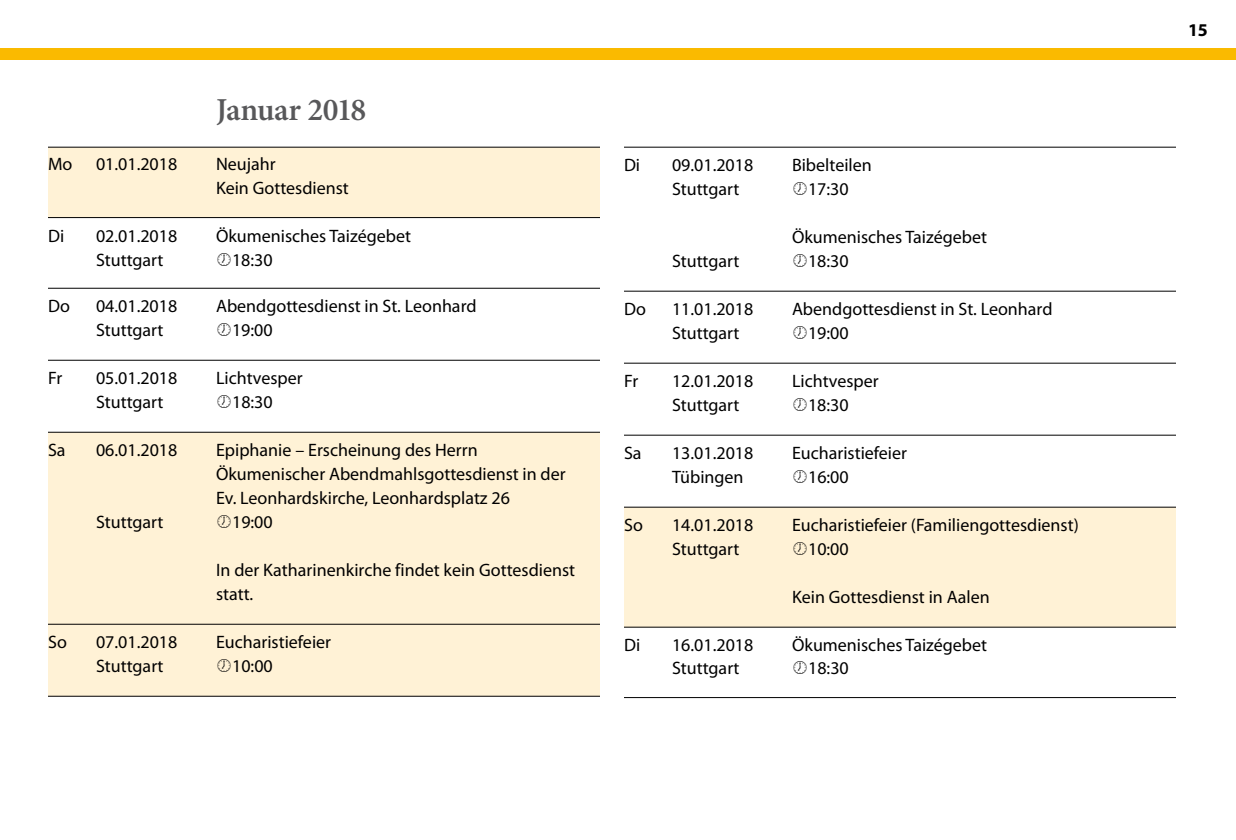
<style>
.page{position:relative;width:1236px;height:840px;background:#fff}
.page>*{position:absolute;margin:0;border:0;box-sizing:border-box;transform-origin:0 0}
.t1{font:600 32px "Minion Pro";letter-spacing:-.025em;color:#58585a}
.t2{font:18px/24px "Myriad Pro";color:#000}
.t3{font:700 18px "Myriad Pro";color:#000}
</style>
<div class="page">
<div style="left:0;top:48px;width:1236px;height:12px;background:#faba00"></div>
<div style="left:624px;top:508px;width:552px;height:119px;background:#fff2d6"></div>
<hr style="left:624px;top:147px;width:48px;height:1px;background:#000">
<hr style="left:672px;top:147px;width:120px;height:1px;background:#000">
<hr style="left:792px;top:147px;width:384px;height:1px;background:#000">
<hr style="left:624px;top:291px;width:48px;height:1px;background:#000">
<hr style="left:672px;top:291px;width:120px;height:1px;background:#000">
<hr style="left:792px;top:291px;width:384px;height:1px;background:#000">
<hr style="left:624px;top:363px;width:48px;height:1px;background:#000">
<hr style="left:672px;top:363px;width:120px;height:1px;background:#000">
<hr style="left:792px;top:363px;width:384px;height:1px;background:#000">
<hr style="left:624px;top:435px;width:48px;height:1px;background:#000">
<hr style="left:672px;top:435px;width:120px;height:1px;background:#000">
<hr style="left:792px;top:435px;width:384px;height:1px;background:#000">
<hr style="left:624px;top:507px;width:48px;height:1px;background:#000">
<hr style="left:672px;top:507px;width:120px;height:1px;background:#000">
<hr style="left:792px;top:507px;width:384px;height:1px;background:#000">
<hr style="left:624px;top:627px;width:48px;height:1px;background:#000">
<hr style="left:672px;top:627px;width:120px;height:1px;background:#000">
<hr style="left:792px;top:627px;width:384px;height:1px;background:#000">
<hr style="left:624px;top:697px;width:48px;height:1px;background:#000">
<hr style="left:672px;top:697px;width:120px;height:1px;background:#000">
<hr style="left:792px;top:697px;width:384px;height:1px;background:#000">
<svg style="left:48px;top:148px;width:552px;height:548px;fill:#fff2d6"></svg>
<hr style="left:48px;top:147px;width:48px;height:1px;background:#000">
<hr style="left:96px;top:147px;width:120px;height:1px;background:#000">
<hr style="left:216px;top:147px;width:384px;height:1px;background:#000">
<hr style="left:48px;top:217px;width:48px;height:1px;background:#000">
<hr style="left:96px;top:217px;width:120px;height:1px;background:#000">
<hr style="left:216px;top:217px;width:384px;height:1px;background:#000">
<hr style="left:48px;top:288px;width:48px;height:1px;background:#000">
<hr style="left:96px;top:288px;width:120px;height:1px;background:#000">
<hr style="left:216px;top:288px;width:384px;height:1px;background:#000">
<hr style="left:48px;top:360px;width:48px;height:1px;background:#000">
<hr style="left:96px;top:360px;width:120px;height:1px;background:#000">
<hr style="left:216px;top:360px;width:384px;height:1px;background:#000">
<hr style="left:48px;top:432px;width:48px;height:1px;background:#000">
<hr style="left:96px;top:432px;width:120px;height:1px;background:#000">
<hr style="left:216px;top:432px;width:384px;height:1px;background:#000">
<hr style="left:48px;top:624px;width:48px;height:1px;background:#000">
<hr style="left:96px;top:624px;width:120px;height:1px;background:#000">
<hr style="left:216px;top:624px;width:384px;height:1px;background:#000">
<hr style="left:48px;top:696px;width:48px;height:1px;background:#000">
<hr style="left:96px;top:696px;width:120px;height:1px;background:#000">
<hr style="left:216px;top:696px;width:384px;height:1px;background:#000">
<svg style="left:794px;top:542px;width:13px;height:13px"></svg>
<svg style="left:218px;top:252px;width:13px;height:14px"></svg>
<svg style="left:218px;top:323px;width:13px;height:13px"></svg>
<svg style="left:218px;top:395px;width:13px;height:13px"></svg>
<svg style="left:218px;top:515px;width:13px;height:13px"></svg>
<svg style="left:218px;top:659px;width:13px;height:13px"></svg>
<h1 class="t1" style="left:216px;top:88px;width:152px">Januar 2018</h1>
<p class="t2" style="left:48px;top:151px;width:26px">Mo</p>
<p class="t2" style="left:96px;top:151px;width:83px">01.01.2018</p>
<p class="t2" style="left:216px;top:151px;width:134px">Neujahr<br>Kein Gottesdienst</p>
<p class="t2" style="left:48px;top:223px;width:18px">Di</p>
<p class="t2" style="left:96px;top:223px;width:83px">02.01.2018</p>
<p class="t2" style="left:216px;top:223px;width:197px">Ökumenisches Taizégebet</p>
<p class="t2" style="left:96px;top:247px;width:69px">Stuttgart</p>
<p class="t2" style="left:232px;top:247px;width:42px">18:30</p>
<p class="t2" style="left:48px;top:294px;width:23px">Do</p>
<p class="t2" style="left:96px;top:294px;width:83px">04.01.2018</p>
<p class="t2" style="left:216px;top:294px;width:262px">Abendgottesdienst in St. Leonhard</p>
<p class="t2" style="left:96px;top:318px;width:69px">Stuttgart</p>
<p class="t2" style="left:232px;top:318px;width:42px">19:00</p>
<p class="t2" style="left:48px;top:366px;width:16px">Fr</p>
<p class="t2" style="left:96px;top:366px;width:83px">05.01.2018</p>
<p class="t2" style="left:216px;top:366px;width:88px">Lichtvesper</p>
<p class="t2" style="left:96px;top:390px;width:69px">Stuttgart</p>
<p class="t2" style="left:232px;top:390px;width:42px">18:30</p>
<p class="t2" style="left:48px;top:438px;width:19px">Sa</p>
<p class="t2" style="left:96px;top:438px;width:83px">06.01.2018</p>
<p class="t2" style="left:216px;top:438px;width:351px">Epiphanie – Erscheinung des Herrn<br>Ökumenischer Abendmahlsgottesdienst in der<br>Ev. Leonhardskirche, Leonhardsplatz 26</p>
<p class="t2" style="left:96px;top:510px;width:69px">Stuttgart</p>
<p class="t2" style="left:232px;top:510px;width:42px">19:00</p>
<p class="t2" style="left:216px;top:558px;width:361px">In der Katharinenkirche findet kein Gottesdienst statt.</p>
<p class="t2" style="left:48px;top:630px;width:20px">So</p>
<p class="t2" style="left:96px;top:630px;width:83px">07.01.2018</p>
<p class="t2" style="left:216px;top:630px;width:117px">Eucharistiefeier</p>
<p class="t2" style="left:96px;top:654px;width:69px">Stuttgart</p>
<p class="t2" style="left:232px;top:654px;width:42px">10:00</p>
<p class="t2" style="left:624px;top:153px;width:18px">Di</p>
<p class="t2" style="left:672px;top:153px;width:83px">09.01.2018</p>
<p class="t2" style="left:792px;top:153px;width:81px">Bibelteilen</p>
<p class="t2" style="left:672px;top:177px;width:69px">Stuttgart</p>
<p class="t2" style="left:808px;top:177px;width:42px">17:30</p>
<p class="t2" style="left:792px;top:225px;width:197px">Ökumenisches Taizégebet</p>
<p class="t2" style="left:672px;top:249px;width:69px">Stuttgart</p>
<p class="t2" style="left:808px;top:249px;width:42px">18:30</p>
<p class="t2" style="left:624px;top:297px;width:23px">Do</p>
<p class="t2" style="left:672px;top:297px;width:83px">11.01.2018</p>
<p class="t2" style="left:792px;top:297px;width:262px">Abendgottesdienst in St. Leonhard</p>
<p class="t2" style="left:672px;top:321px;width:69px">Stuttgart</p>
<p class="t2" style="left:808px;top:321px;width:42px">19:00</p>
<p class="t2" style="left:624px;top:369px;width:16px">Fr</p>
<p class="t2" style="left:672px;top:369px;width:83px">12.01.2018</p>
<p class="t2" style="left:792px;top:369px;width:88px">Lichtvesper</p>
<p class="t2" style="left:672px;top:393px;width:69px">Stuttgart</p>
<p class="t2" style="left:808px;top:393px;width:42px">18:30</p>
<p class="t2" style="left:624px;top:441px;width:19px">Sa</p>
<p class="t2" style="left:672px;top:441px;width:83px">13.01.2018</p>
<p class="t2" style="left:792px;top:441px;width:117px">Eucharistiefeier</p>
<p class="t2" style="left:672px;top:465px;width:73px">Tübingen</p>
<p class="t2" style="left:808px;top:465px;width:42px">16:00</p>
<p class="t2" style="left:624px;top:513px;width:20px">So</p>
<p class="t2" style="left:672px;top:513px;width:83px">14.01.2018</p>
<p class="t2" style="left:792px;top:513px;width:288px">Eucharistiefeier (Familiengottesdienst)</p>
<p class="t2" style="left:672px;top:537px;width:69px">Stuttgart</p>
<p class="t2" style="left:808px;top:537px;width:42px">10:00</p>
<p class="t2" style="left:792px;top:585px;width:199px">Kein Gottesdienst in Aalen</p>
<p class="t2" style="left:624px;top:633px;width:18px">Di</p>
<p class="t2" style="left:672px;top:633px;width:83px">16.01.2018</p>
<p class="t2" style="left:792px;top:633px;width:197px">Ökumenisches Taizégebet</p>
<p class="t2" style="left:672px;top:655px;width:69px">Stuttgart</p>
<p class="t2" style="left:808px;top:655px;width:42px">18:30</p>
<p class="t3" style="left:1188px;top:18px;width:21px">15</p>
</div>
